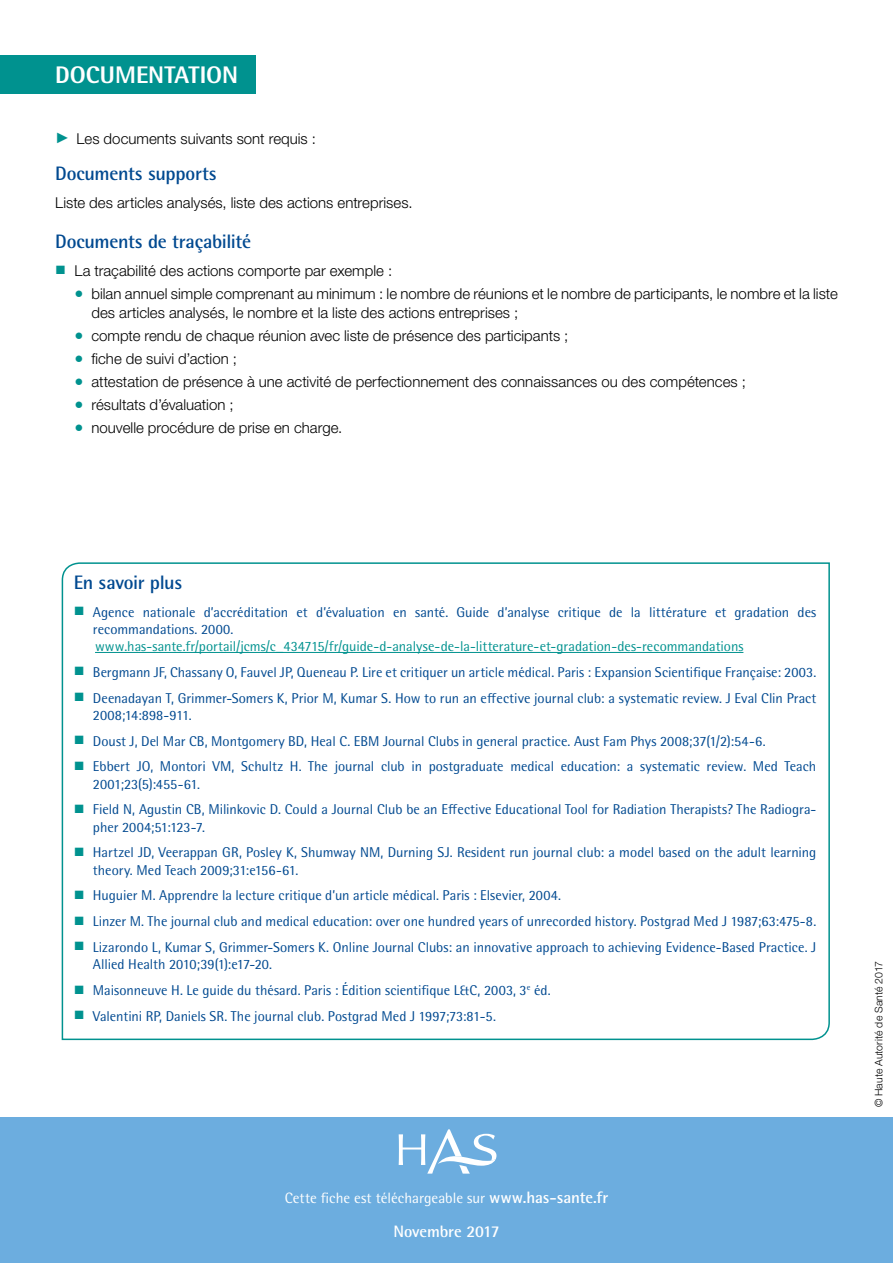
<style>
.page{position:relative;width:893px;height:1263px;background:#fff}
.page>*{position:absolute;margin:0;border:0;box-sizing:border-box;transform-origin:0 0}
.Titre_bloc{font:800 24px "Rotis Semi Sans Std";color:#fff}
.Titre_13{font:700 19.5px "Rotis Semi Sans Std";letter-spacing:-.015em;color:#004990}
.t1{font:700 16.5px "Rotis Semi Sans Std";letter-spacing:-.005em;color:#fff}
.texte_courant_espace{font:300 15px/18.8px "Helvetica Neue LT Std";color:#000}
.t2{font:15px "Rotis Semi Sans Std";color:#fff}
.t3{font:14.25px/17.2px "Rotis Semi Sans Std";color:#004990}
.texte_courant{font:14.25px "Rotis Semi Sans Std";color:#00928f}
.t4{font:300 10.5px "Helvetica Neue LT Std";letter-spacing:.015em;color:#000}
.s1{font-family:"Arial";font-weight:400;color:#00928f}
.s2{font-family:"Arial";font-weight:400;font-size:18px;color:#00928f}
.s3{font-family:"Arial";font-size:18px;color:#00928f}
.s4{font-weight:700;font-size:16.5px}
</style>
<div class="page">
<div style="left:0;top:1116px;width:893px;height:147px;background:#6caddf"></div>
<svg style="left:399px;top:1129px;width:97px;height:44px"></svg>
<div style="left:0;top:55px;width:255px;height:39px;background:#00928f"></div>
<svg style="left:61px;top:562px;width:769px;height:479px"></svg>
<p class="Titre_bloc" style="left:55px;top:60px;width:185px">DOCUMENTATION</p>
<p class="texte_courant_espace" style="left:55px;top:129px;width:262px"><span class="s1">►</span> Les documents suivants sont requis :</p>
<p class="Titre_13" style="left:55px;top:162px;width:163px">Documents supports</p>
<p class="texte_courant_espace" style="left:55px;top:193px;width:359px">Liste des articles analysés, liste des actions entreprises.</p>
<p class="Titre_13" style="left:55px;top:230px;width:197px">Documents de traçabilité</p>
<p class="texte_courant_espace" style="left:55px;top:261px;width:338px"><span class="s2">■</span> La traçabilité des actions comporte par exemple :</p>
<p class="texte_courant_espace" style="left:91px;top:284px;width:748px;text-indent:-17px"><span class="s1">●</span> bilan annuel simple comprenant au minimum : le nombre de réunions et le nombre de participants, le nombre et la liste des articles analysés, le nombre et la liste des actions entreprises ;</p>
<p class="texte_courant_espace" style="left:74px;top:325px;width:495px"><span class="s1">●</span> compte rendu de chaque réunion avec liste de présence des participants ;</p>
<p class="texte_courant_espace" style="left:74px;top:348px;width:164px"><span class="s1">●</span> fiche de suivi d’action ;</p>
<p class="texte_courant_espace" style="left:74px;top:371px;width:673px"><span class="s1">●</span> attestation de présence à une activité de perfectionnement des connaissances ou des compétences ;</p>
<p class="texte_courant_espace" style="left:74px;top:394px;width:161px"><span class="s1">●</span> résultats d’évaluation ;</p>
<p class="texte_courant_espace" style="left:74px;top:417px;width:270px"><span class="s1">●</span> nouvelle procédure de prise en charge.</p>
<p class="Titre_13" style="left:74px;top:571px;width:110px">En savoir plus</p>
<p class="t3" style="left:93px;top:603px;width:725px;text-indent:-19px"><span class="s3">■</span> Agence nationale d’accréditation et d’évaluation en santé. Guide d’analyse critique de la littérature et gradation des recommandations. 2000.</p>
<p class="texte_courant" style="left:95px;top:638px;width:650px">www.has-sante.fr/portail/jcms/c_434715/fr/guide-d-analyse-de-la-litterature-et-gradation-des-recommandations</p>
<p class="t3" style="left:74px;top:664px;width:744px"><span class="s3">■</span> Bergmann JF, Chassany O, Fauvel JP, Queneau P. Lire et critiquer un article médical. Paris : Expansion Scientifique Française: 2003.</p>
<p class="t3" style="left:93px;top:689px;width:725px;text-indent:-19px"><span class="s3">■</span> Deenadayan T, Grimmer-Somers K, Prior M, Kumar S. How to run an effective journal club: a systematic review. J Eval Clin Pract<br>2008;14:898-911.</p>
<p class="t3" style="left:74px;top:732px;width:693px"><span class="s3">■</span> Doust J, Del Mar CB, Montgomery BD, Heal C. EBM Journal Clubs in general practice. Aust Fam Phys 2008;37(1/2):54-6.</p>
<p class="t3" style="left:93px;top:758px;width:725px;text-indent:-19px"><span class="s3">■</span> Ebbert JO, Montori VM, Schultz H. The journal club in postgraduate medical education: a systematic review. Med Teach<br>2001;23(5):455-61.</p>
<p class="t3" style="left:93px;top:801px;width:725px;text-indent:-19px"><span class="s3">■</span> Field N, Agustin CB, Milinkovic D. Could a Journal Club be an Effective Educational Tool for Radiation Therapists? The Radiogra&shy;pher 2004;51:123-7.</p>
<p class="t3" style="left:93px;top:844px;width:725px;text-indent:-19px"><span class="s3">■</span> Hartzel JD, Veerappan GR, Posley K, Shumway NM, Durning SJ. Resident run journal club: a model based on the adult learning theory. Med Teach 2009;31:e156-61.</p>
<p class="t3" style="left:74px;top:887px;width:489px"><span class="s3">■</span> Huguier M. Apprendre la lecture critique d’un article médical. Paris : Elsevier, 2004.</p>
<p class="t3" style="left:74px;top:913px;width:744px"><span class="s3">■</span> Linzer M. The journal club and medical education: over one hundred years of unrecorded history. Postgrad Med J 1987;63:475-8.</p>
<p class="t3" style="left:93px;top:939px;width:725px;text-indent:-19px"><span class="s3">■</span> Lizarondo L, Kumar S, Grimmer-Somers K. Online Journal Clubs: an innovative approach to achieving Evidence-Based Practice. J<br>Allied Health 2010;39(1):e17-20.</p>
<p class="t3" style="left:74px;top:982px;width:478px"><span class="s3">■</span> Maisonneuve H. Le guide du thésard. Paris : Édition scientifique L&amp;C, 2003, 3<sup>e</sup> éd.</p>
<p class="t3" style="left:74px;top:1007px;width:424px"><span class="s3">■</span> Valentini RP, Daniels SR. The journal club. Postgrad Med J 1997;73:81-5.</p>
<p class="t2" style="left:285px;top:1189px;width:325px">Cette fiche est téléchargeable sur <span class="s4">www.has-sante.fr</span></p>
<p class="t1" style="left:393px;top:1221px;width:108px">Novembre 2017</p>
<p class="t4" style="left:872px;top:1107px;width:147px;rotate:-90deg">© Haute Autorité de Santé 2017</p>
</div>
